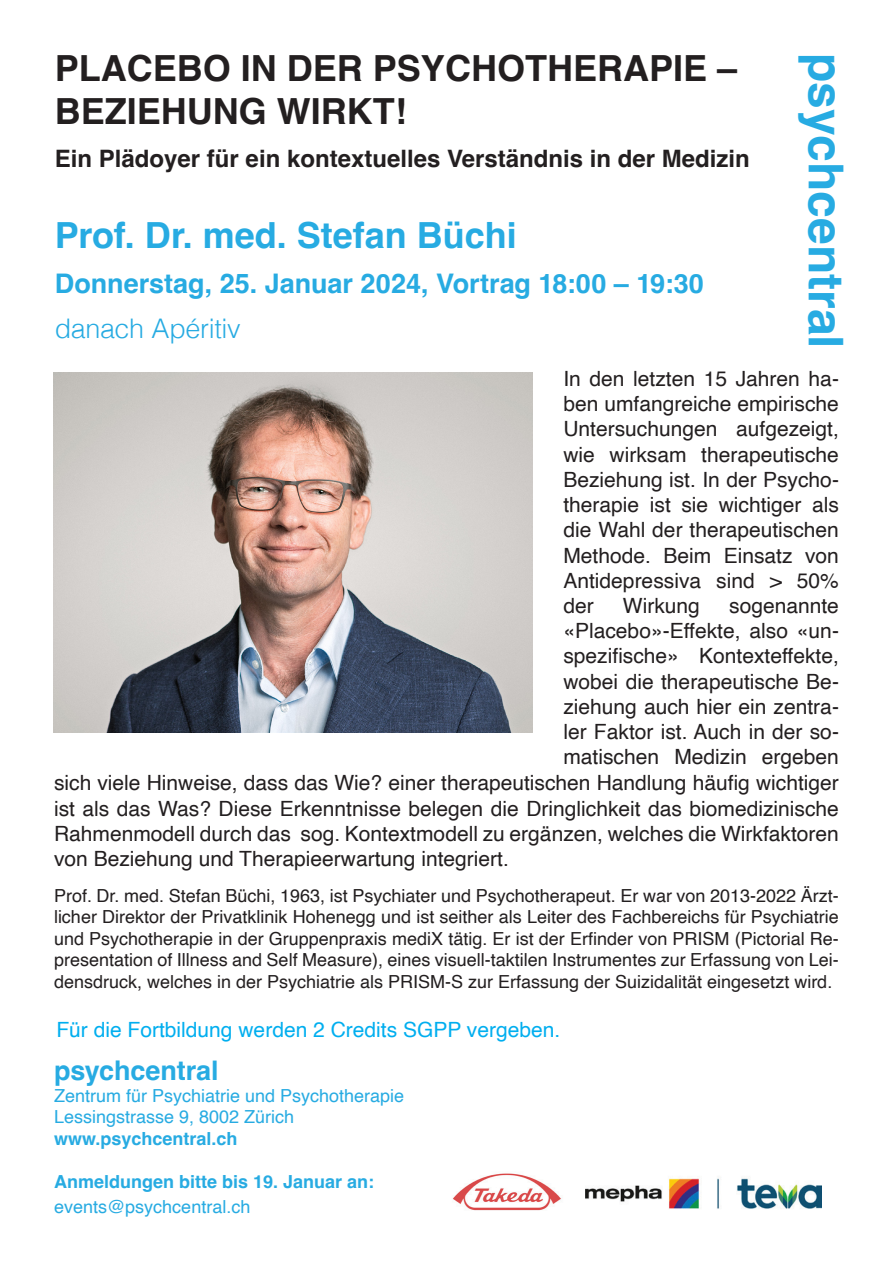
<style>
.page{position:relative;width:893px;height:1263px;background:#fff}
.page>*{position:absolute;margin:0;border:0;box-sizing:border-box;transform-origin:0 0}
.t1{font:700 48px "Helvetica";color:#27abe2}
.t2{font:700 36px/43.2px "Helvetica";color:#231f20}
.t3{font:700 36px "Helvetica";color:#27abe2}
.t4{font:700 27px "Helvetica";color:#27abe2}
.t5{font:300 27px "Helvetica";letter-spacing:-.015em;color:#27abe2}
.t6{font:700 24px "Helvetica";color:#231f20}
.t7{font:21px/25.2px "Helvetica";color:#231f20;text-align:justify}
.t8{font:21px "Helvetica";color:#00aeef}
.t9{font:18px/21.6px "Helvetica";color:#231f20;text-align:justify}
.t10{font:18px "Helvetica";color:#27abe2}
.t11{font:700 18px "Helvetica";color:#27abe2}
</style>
<div class="page">
<img style="left:586px;top:1178px;width:236px;height:31px">
<img style="left:452px;top:1173px;width:109px;height:38px">
<img style="left:53px;top:372px;width:480px;height:360px">
<p class="t2" style="left:55px;top:51px;width:684px">PLACEBO IN DER PSYCHOTHERAPIE –<br>BEZIEHUNG WIRKT!</p>
<p class="t6" style="left:55px;top:144px;width:696px">Ein Plädoyer für ein kontextuelles Verständnis in der Medizin</p>
<p class="t1" style="left:855px;top:53px;width:298px;rotate:90deg">psychcentral</p>
<p class="t3" style="left:55px;top:214px;width:463px">Prof. Dr. med. Stefan Büchi</p>
<p class="t4" style="left:55px;top:267px;width:650px">Donnerstag, 25. Januar 2024, Vortrag 18:00 – 19:30</p>
<p class="t5" style="left:55px;top:306px;width:187px">danach Apéritiv</p>
<p class="t7" style="left:563px;top:367px;width:277px">In den letzten 15 Jahren ha&shy;ben umfangreiche empirische Untersuchungen aufgezeigt, wie wirksam therapeutische Beziehung ist. In der Psycho&shy;therapie ist sie wichtiger als die Wahl der therapeutischen Methode. Beim Einsatz von Antidepressiva sind &gt; 50% der</p>
<p class="t7" style="left:623px;top:594px;width:79px">Wirkung</p>
<p class="t7" style="left:563px;top:594px;width:277px;text-indent:166px">sogenannte «Placebo»-Effekte, also «un&shy;spezifische» Kontexteffekte, wobei die therapeutische Be&shy;ziehung auch hier ein zentra&shy;ler Faktor ist. Auch in der so&shy;matischen Medizin ergeben</p>
<p class="t7" style="left:54px;top:771px;width:786px">sich viele Hinweise, dass das Wie? einer therapeutischen Handlung häufig wichtiger ist als das Was? Diese Erkenntnisse belegen die Dringlichkeit das biomedizinische Rahmenmodell durch das sog. Kontextmodell zu ergänzen, welches die Wirkfaktoren von Beziehung und Therapieerwartung integriert.</p>
<p class="t9" style="left:54px;top:885px;width:786px">Prof. Dr. med. Stefan Büchi, 1963, ist Psychiater und Psychotherapeut. Er war von 2013-2022 Ärzt&shy;licher Direktor der Privatklinik Hohenegg und ist seither als Leiter des Fachbereichs für Psychiatrie und Psychotherapie in der Gruppenpraxis mediX tätig. Er ist der Erfinder von PRISM (Pictorial Re&shy;presentation of Illness and Self Measure), eines visuell-taktilen Instrumentes zur Erfassung von Lei&shy;densdruck, welches in der Psychiatrie als PRISM-S zur Erfassung der Suizidalität eingesetzt wird.</p>
<p class="t8" style="left:56px;top:1013px;width:505px">Für die Fortbildung werden 2 Credits SGPP vergeben.</p>
<p class="t4" style="left:54px;top:1054px;width:166px">psychcentral</p>
<p class="t10" style="left:54px;top:1081px;width:352px">Zentrum für Psychiatrie und Psychotherapie</p>
<p class="t10" style="left:54px;top:1103px;width:242px">Lessingstrasse 9, 8002 Zürich</p>
<p class="t11" style="left:54px;top:1127px;width:185px">www.psychcentral.ch</p>
<p class="t11" style="left:54px;top:1171px;width:322px">Anmeldungen bitte bis 19. Januar an:</p>
<p class="t10" style="left:54px;top:1193px;width:198px">events@psychcentral.ch</p>
</div>
